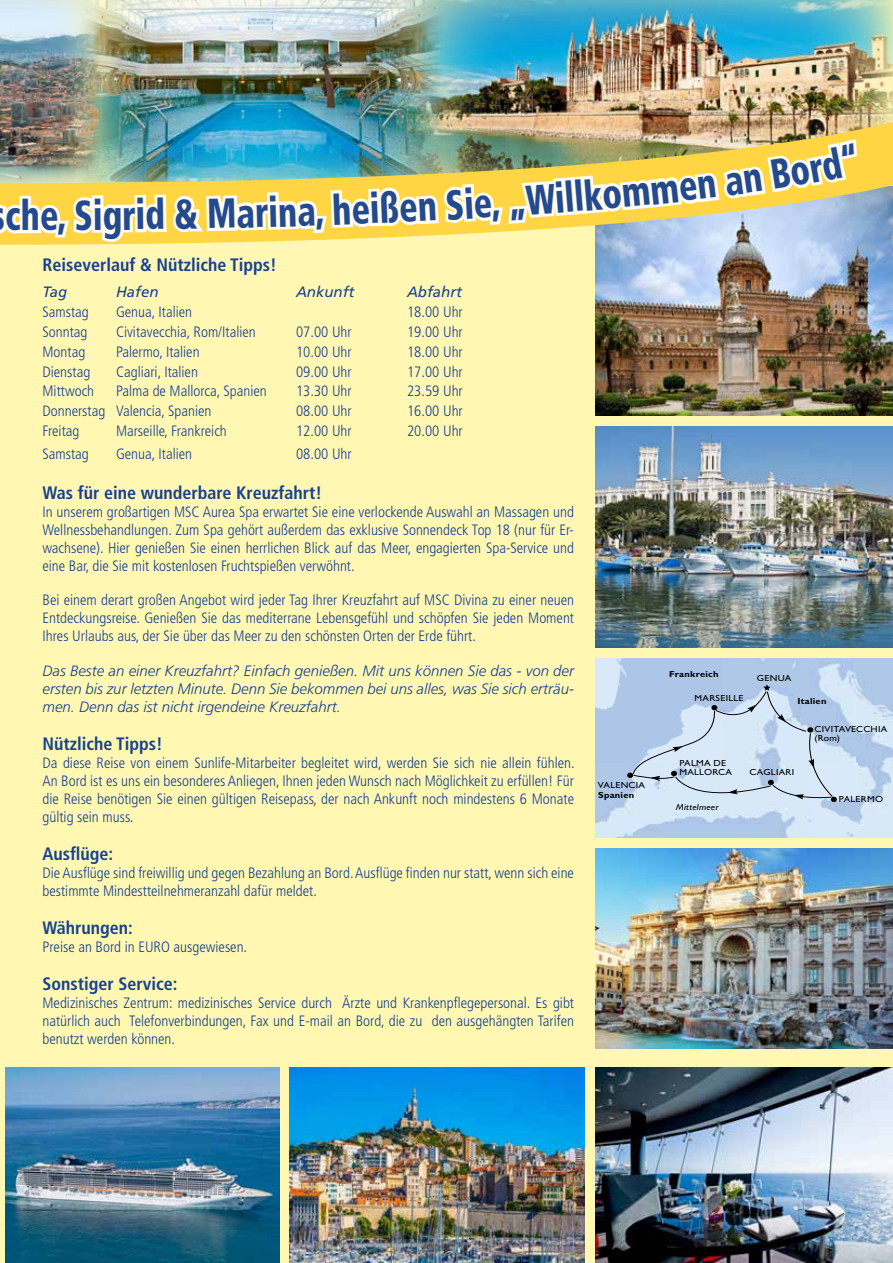
<style>
.page{position:relative;width:893px;height:1263px;background:#fff7b2}
.page>*{position:absolute;margin:0;border:0;box-sizing:border-box;transform-origin:0 0}
.t1{font:900 condensed 41.7px "Frutiger LT Std";color:#164194;scale:.83 1}
.t2{font:700 condensed 18px "Frutiger LT Std";color:#164194}
.t3{font:300 condensed 15px/18px "Frutiger LT Std";color:#164194;text-align:justify}
.t4{font:italic 300 15px/18px "Frutiger LT Std";color:#164194;text-align:justify}
.t5{font:italic 15px "Frutiger LT Std";color:#164194}
.t6{font:8.85px/8.9px "MSCGS Std";letter-spacing:.025em;color:#000;scale:1.12 1}
.t7{font:700 8.85px "MSCGS Std";letter-spacing:.025em;color:#000;scale:1.06 1}
.t8{font:italic 8.85px "MSCGS Std";letter-spacing:.025em;color:#000;scale:1.12 1}
</style>
<div class="page">
<img style="left:442px;top:0;width:451px;height:68px">
<img style="left:100px;top:0;width:342px;height:68px">
<img style="left:595px;top:275px;width:298px;height:140px">
<img style="left:595px;top:426px;width:298px;height:222px">
<img style="left:5px;top:1068px;width:275px;height:195px">
<img style="left:595px;top:658px;width:298px;height:179px">
<svg style="left:627px;top:684px;width:210px;height:122px"></svg>
<img style="left:595px;top:849px;width:298px;height:199px">
<img style="left:290px;top:1068px;width:295px;height:195px">
<img style="left:595px;top:1068px;width:298px;height:195px">
<img style="left:0;top:0;width:100px;height:68px">
<img style="left:0;top:68px;width:893px;height:207px">
<img style="left:0;top:107px;width:860px;height:175px">
<h1 class="t1" style="left:6px;top:191px;width:107px">che, S</h1>
<h1 class="t1" style="left:92px;top:191px;width:213px;rotate:-1deg">igrid &amp; Mar</h1>
<h1 class="t1" style="left:268px;top:187px;width:136px;rotate:-2deg">ina, hei</h1>
<h1 class="t1" style="left:378px;top:184px;width:138px;rotate:-3deg">ßen Sie</h1>
<h1 class="t1" style="left:490px;top:178px;width:102px;rotate:-4deg">, „Wil</h1>
<h1 class="t1" style="left:572px;top:172px;width:94px;rotate:-5deg">lkom</h1>
<p class="t2" style="left:43px;top:254px;width:236px">Reiseverlauf &amp; Nützliche Tipps!</p>
<p class="t5" style="left:43px;top:283px;width:26px">Tag</p>
<p class="t5" style="left:116px;top:283px;width:44px">Hafen</p>
<p class="t5" style="left:296px;top:283px;width:60px">Ankunft</p>
<p class="t5" style="left:407px;top:283px;width:57px">Abfahrt</p>
<p class="t3" style="left:43px;top:303px;width:48px">Samstag</p>
<p class="t3" style="left:116px;top:303px;width:78px">Genua, Italien</p>
<p class="t3" style="left:407px;top:303px;width:57px">18.00 Uhr</p>
<p class="t3" style="left:43px;top:323px;width:47px">Sonntag</p>
<p class="t3" style="left:116px;top:323px;width:141px">Civitavecchia, Rom/Italien</p>
<p class="t3" style="left:296px;top:323px;width:57px">07.00 Uhr</p>
<p class="t3" style="left:407px;top:323px;width:57px">19.00 Uhr</p>
<p class="t3" style="left:43px;top:343px;width:44px">Montag</p>
<p class="t3" style="left:116px;top:343px;width:85px">Palermo, Italien</p>
<p class="t3" style="left:296px;top:343px;width:57px">10.00 Uhr</p>
<p class="t3" style="left:407px;top:343px;width:57px">18.00 Uhr</p>
<p class="t3" style="left:43px;top:363px;width:49px">Dienstag</p>
<p class="t3" style="left:116px;top:363px;width:83px">Cagliari, Italien</p>
<p class="t3" style="left:296px;top:363px;width:57px">09.00 Uhr</p>
<p class="t3" style="left:407px;top:363px;width:57px">17.00 Uhr</p>
<p class="t3" style="left:43px;top:382px;width:53px">Mittwoch</p>
<p class="t3" style="left:116px;top:382px;width:152px">Palma de Mallorca, Spanien</p>
<p class="t3" style="left:296px;top:382px;width:57px">13.30 Uhr</p>
<p class="t3" style="left:407px;top:382px;width:57px">23.59 Uhr</p>
<p class="t3" style="left:43px;top:402px;width:170px">Donnerstag Valencia, Spanien</p>
<p class="t3" style="left:296px;top:402px;width:57px">08.00 Uhr</p>
<p class="t3" style="left:407px;top:402px;width:57px">16.00 Uhr</p>
<p class="t3" style="left:43px;top:422px;width:38px">Freitag</p>
<p class="t3" style="left:116px;top:422px;width:112px">Marseille, Frankreich</p>
<p class="t3" style="left:296px;top:422px;width:57px">12.00 Uhr</p>
<p class="t3" style="left:407px;top:422px;width:57px">20.00 Uhr</p>
<p class="t3" style="left:43px;top:445px;width:48px">Samstag</p>
<p class="t3" style="left:116px;top:445px;width:78px">Genua, Italien</p>
<p class="t3" style="left:296px;top:445px;width:57px">08.00 Uhr</p>
<p class="t2" style="left:43px;top:482px;width:281px">Was für eine wunderbare Kreuzfahrt!</p>
<p class="t3" style="left:43px;top:502px;width:533px">In unserem großartigen MSC Aurea Spa erwartet Sie eine verlockende Auswahl an Massagen und Wellnessbehandlungen. Zum Spa gehört außerdem das exklusive Sonnendeck Top 18 (nur für Er&shy;wachsene). Hier genießen Sie einen herrlichen Blick auf das Meer, engagierten Spa-Service und eine Bar, die Sie mit kostenlosen Fruchtspießen verwöhnt.</p>
<p class="t3" style="left:43px;top:591px;width:533px">Bei einem derart großen Angebot wird jeder Tag Ihrer Kreuzfahrt auf MSC Divina zu einer neuen Entdeckungsreise. Genießen Sie das mediterrane Lebensgefühl und schöpfen Sie jeden Moment Ihres Urlaubs aus, der Sie über das Meer zu den schönsten Orten der Erde führt.</p>
<p class="t4" style="left:43px;top:661px;width:533px">Das Beste an einer Kreuzfahrt? Einfach genießen. Mit uns können Sie das - von der ersten bis zur letzten Minute. Denn Sie bekommen bei uns alles, was Sie sich erträu&shy;men. Denn das ist nicht irgendeine Kreuzfahrt.</p>
<p class="t2" style="left:43px;top:733px;width:122px">Nützliche Tipps!</p>
<p class="t3" style="left:43px;top:754px;width:534px">Da diese Reise von einem Sunlife-Mitarbeiter begleitet wird, werden Sie sich nie allein fühlen.<br>An Bord ist es uns ein besonderes Anliegen, Ihnen jeden Wunsch nach Möglichkeit zu erfüllen! Für die Reise benötigen Sie einen gültigen Reisepass, der nach Ankunft noch mindestens 6 Monate gültig sein muss.</p>
<p class="t2" style="left:43px;top:843px;width:72px">Ausflüge:</p>
<p class="t3" style="left:43px;top:864px;width:533px">Die Ausflüge sind freiwillig und gegen Bezahlung an Bord. Ausflüge finden nur statt, wenn sich eine bestimmte Mindestteilnehmeranzahl dafür meldet.</p>
<p class="t2" style="left:43px;top:917px;width:92px">Währungen:</p>
<p class="t3" style="left:43px;top:938px;width:206px">Preise an Bord in EURO ausgewiesen.</p>
<p class="t2" style="left:43px;top:973px;width:137px">Sonstiger Service:</p>
<p class="t3" style="left:43px;top:994px;width:533px">Medizinisches Zentrum: medizinisches Service durch Ärzte und Krankenpflegepersonal. Es gibt natürlich auch Telefonverbindungen, Fax und E-mail an Bord, die zu den ausgehängten Tarifen benutzt werden können.</p>
<p class="t6" style="left:598px;top:780px;width:44px">VALENCIA</p>
<p class="t7" style="left:598px;top:789px;width:36px">Spanien</p>
<p class="t7" style="left:669px;top:669px;width:48px">Frankreich</p>
<p class="t6" style="left:694px;top:693px;width:45px">MARSEILLE</p>
<p class="t6" style="left:757px;top:673px;width:32px">GENUA</p>
<p class="t7" style="left:797px;top:696px;width:29px">Italien</p>
<p class="t6" style="left:814px;top:724px;width:67px">CIVITAVECCHIA (Rom)</p>
<p class="t6" style="left:679px;top:759px;width:49px">PALMA DE<br>MALLORCA</p>
<p class="t8" style="left:676px;top:802px;width:40px">Mittelmeer</p>
<p class="t6" style="left:749px;top:768px;width:41px">CAGLIARI</p>
<p class="t6" style="left:839px;top:795px;width:41px">PALERMO</p>
</div>
